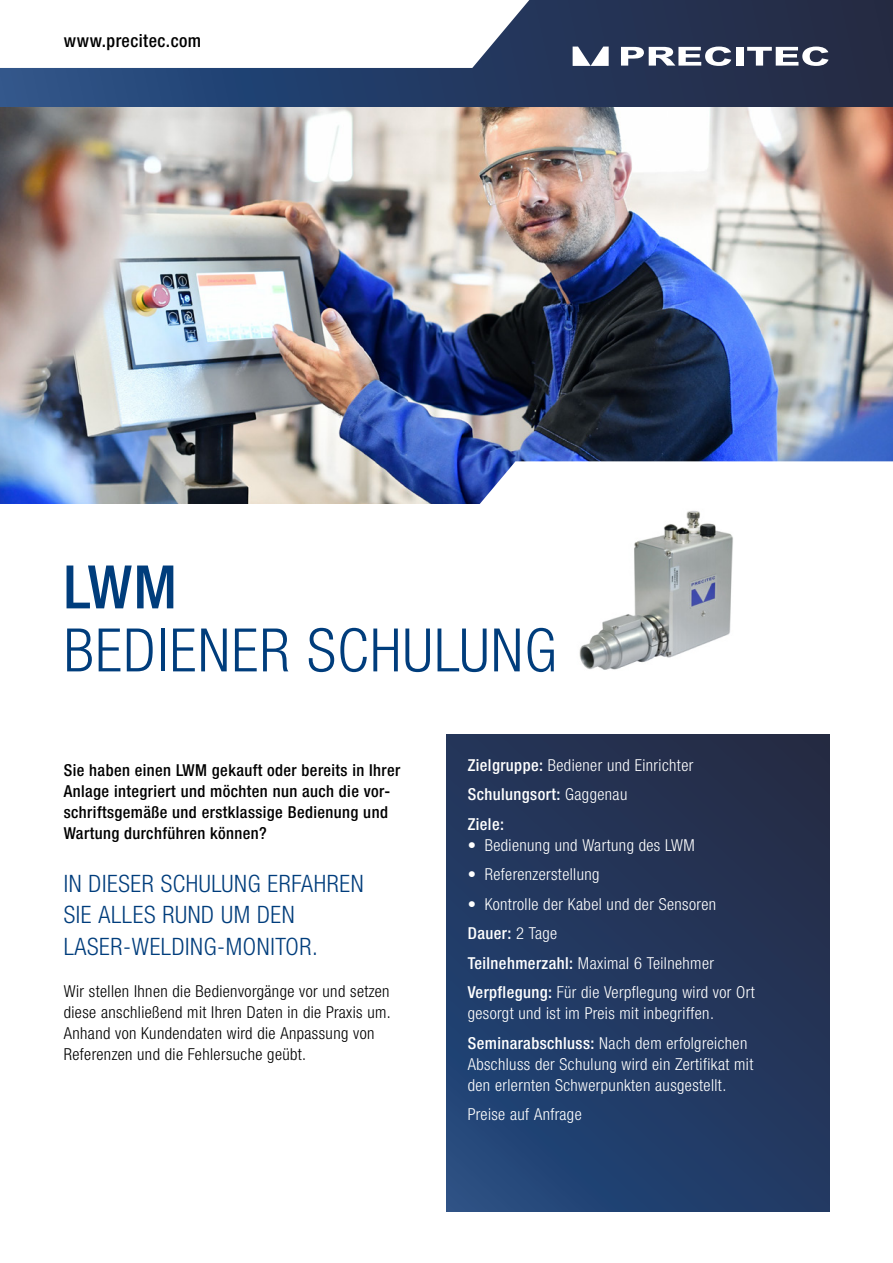
<style>
.page{position:relative;width:893px;height:1263px;background:#fff}
.page>*{position:absolute;margin:0;border:0;box-sizing:border-box;transform-origin:0 0}
.Fließtext_EN{font:300 condensed 60px/63px "Helvetica Neue LTW1 G";letter-spacing:.025em;color:#003d7c}
.Fließtext_DE{font:300 condensed 24px/31.5px "Helvetica Neue LTW1 G";letter-spacing:.025em;color:#003d7c}
.t1{font:500 condensed 18px "Helvetica Neue LTW1 G";letter-spacing:.025em;color:#000}
.Fließtext_EN-2{font:300 condensed 16.5px/21px "Helvetica Neue LTW1 G";letter-spacing:.025em;color:#fff}
.Fließtext_DE-2{font:300 condensed 16.5px/21px "Helvetica Neue LTW1 G";letter-spacing:.025em;color:#000}
.Fließtext_DE-3{font:500 condensed 16.5px/21px "Helvetica Neue LTW1 G";letter-spacing:.025em;color:#000}
.Fließtext_EN-3{font:500 condensed 16.5px "Helvetica Neue LTW1 G";letter-spacing:.025em;color:#fff}
.s1{font-weight:500}
.s2{font-weight:300}
</style>
<div class="page">
<img style="left:0;top:107px;width:893px;height:396px">
<svg style="left:446px;top:734px;width:383px;height:477px;background:#23385e"></svg>
<svg style="left:476px;top:461px;width:417px;height:43px"></svg>
<div style="left:0;top:0;width:893px;height:107px;background:linear-gradient(to right,#285088,#22273f)"></div>
<svg style="left:573px;top:47px;width:36px;height:19px"></svg>
<svg style="left:621px;top:47px;width:110px;height:19px"></svg>
<div style="left:736px;top:47px;width:7px;height:19px;background:#fff"></div>
<svg style="left:747px;top:47px;width:81px;height:19px"></svg>
<svg style="left:0;top:0;width:529px;height:68px"></svg>
<img style="left:572px;top:503px;width:171px;height:167px">
<p class="t1" style="left:64px;top:30px;width:139px">www.precitec.com</p>
<p class="Fließtext_EN" style="left:64px;top:556px;width:494px"><span class="s1">LWM<br></span>BEDIENER SCHULUNG</p>
<p class="Fließtext_DE-3" style="left:64px;top:760px;width:338px">Sie haben einen LWM gekauft oder bereits in Ihrer Anlage integriert und möchten nun auch die vor&shy;schriftsgemäße und erstklassige Bedienung und Wartung durchführen können?</p>
<p class="Fließtext_DE" style="left:64px;top:868px;width:301px">IN DIESER SCHULUNG ERFAHREN<br>SIE ALLES RUND UM DEN<br>LASER-WELDING-MONITOR.</p>
<p class="Fließtext_DE-2" style="left:64px;top:981px;width:328px">Wir stellen Ihnen die Bedienvorgänge vor und setzen diese anschließend mit Ihren Daten in die Praxis um.</p>
<p class="Fließtext_DE-2" style="left:64px;top:1023px;width:312px">Anhand von Kundendaten wird die Anpassung von<br>Referenzen und die Fehlersuche geübt.</p>
<p class="Fließtext_EN-2" style="left:468px;top:754px;width:227px"><span class="s1">Zielgruppe:</span> Bediener und Einrichter</p>
<p class="Fließtext_EN-3" style="left:468px;top:784px;width:161px">Schulungsort: <span class="s2">Gaggenau</span></p>
<p class="Fließtext_EN-3" style="left:468px;top:814px;width:38px">Ziele:</p>
<p class="Fließtext_EN-2" style="left:468px;top:834px;width:229px">• Bedienung und Wartung des LWM</p>
<p class="Fließtext_EN-2" style="left:468px;top:864px;width:133px">• Referenzerstellung</p>
<p class="Fließtext_EN-2" style="left:468px;top:893px;width:250px">• Kontrolle der Kabel und der Sensoren</p>
<p class="Fließtext_EN-3" style="left:468px;top:923px;width:91px">Dauer: <span class="s2">2 Tage</span></p>
<p class="Fließtext_EN-2" style="left:468px;top:952px;width:248px"><span class="s1">Teilnehmerzahl:</span> Maximal 6 Teilnehmer</p>
<p class="Fließtext_EN-2" style="left:468px;top:982px;width:289px"><span class="s1">Verpflegung:</span> Für die Verpflegung wird vor Ort gesorgt und ist im Preis mit inbegriffen.</p>
<p class="Fließtext_EN-2" style="left:468px;top:1032px;width:287px"><span class="s1">Seminarabschluss:</span> Nach dem erfolgreichen<br>Abschluss der Schulung wird ein Zertifikat mit den erlernten Schwerpunkten ausgestellt.</p>
<p class="Fließtext_EN-2" style="left:468px;top:1104px;width:115px">Preise auf Anfrage</p>
</div>
